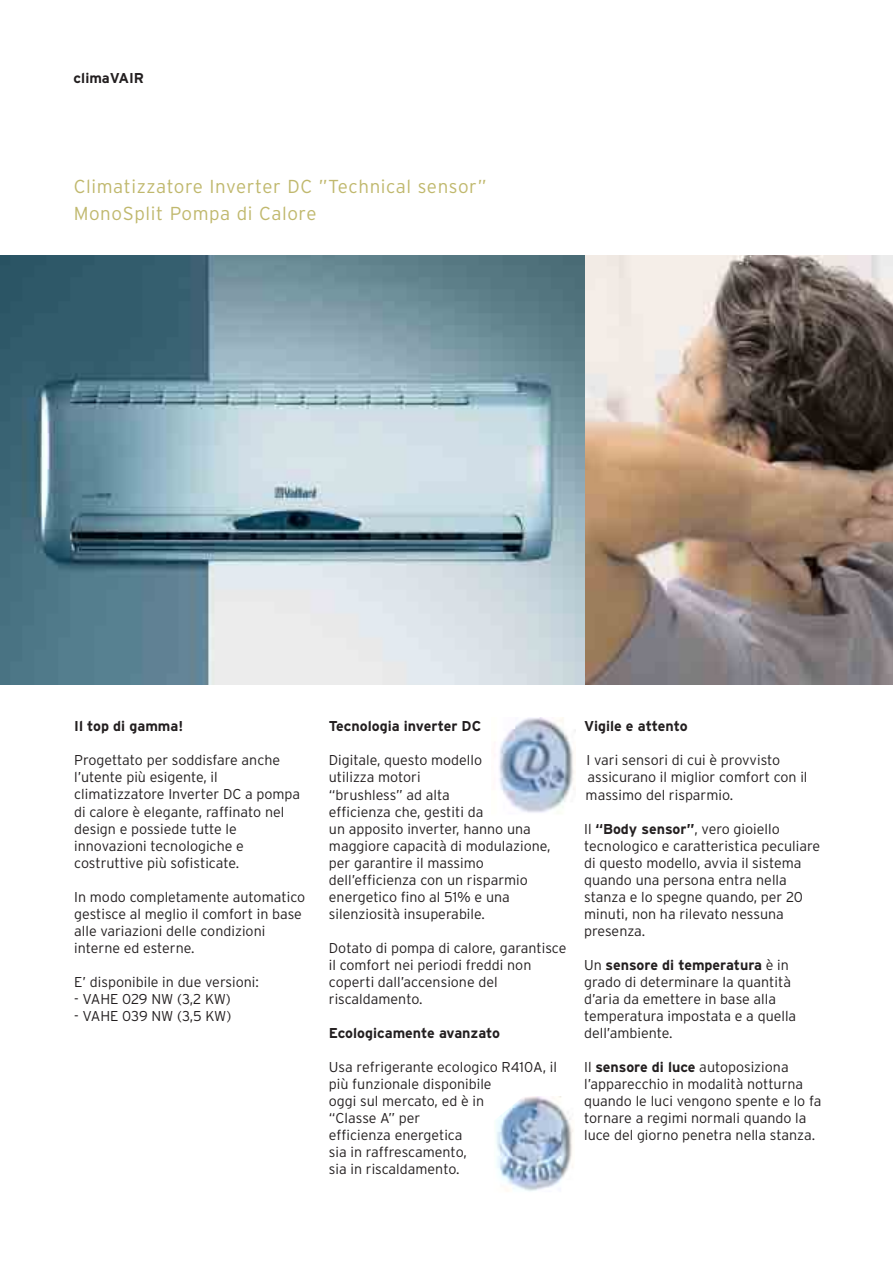
<style>
.page{position:relative;width:893px;height:1262px;background:#fff}
.page>*{position:absolute;margin:0;border:0;box-sizing:border-box;transform-origin:0 0}
.t1{font:300 18.75px/27px "Interstate";letter-spacing:.03em;color:#c0b86d}
.t2{font:300 14.25px/17px "Interstate";color:#231f20}
.t3{font:700 14.25px "Interstate";color:#231f20}
.t4{font:300 14.25px "Interstate";letter-spacing:-.02em;color:#231f20}
.s1{font-weight:700}
</style>
<div class="page">
<img style="left:0;top:255px;width:892px;height:430px">
<img style="left:495px;top:1096px;width:78px;height:96px">
<img style="left:499px;top:717px;width:77px;height:96px">
<p class="t3" style="left:74px;top:73px;width:72px">climaVAIR</p>
<h1 class="t1" style="left:74px;top:175px;width:414px">Climatizzatore Inverter DC ”Technical sensor”<br>MonoSplit Pompa di Calore</h1>
<p class="t3" style="left:74px;top:721px;width:110px">Il top di gamma!</p>
<p class="t2" style="left:74px;top:753px;width:227px">Progettato per soddisfare anche l’utente più esigente, il climatizzatore Inverter DC a pompa di calore è elegante, raffinato nel design e possiede tutte le innovazioni tecnologiche e costruttive più sofisticate.</p>
<p class="t2" style="left:74px;top:889px;width:232px">In modo completamente automatico gestisce al meglio il comfort in base alle variazioni delle condizioni interne ed esterne.</p>
<p class="t2" style="left:74px;top:974px;width:186px">E’ disponibile in due versioni:</p>
<p class="t4" style="left:74px;top:993px;width:158px">- VAHE 029 NW (3,2 KW)</p>
<p class="t2" style="left:74px;top:1008px;width:159px">- VAHE 039 NW (3,5 KW)</p>
<p class="t3" style="left:329px;top:721px;width:154px">Tecnologia inverter DC</p>
<p class="t2" style="left:329px;top:753px;width:223px">Digitale, questo modello<br>utilizza motori<br>“brushless” ad alta<br>efficienza che, gestiti da<br>un apposito inverter, hanno una maggiore capacità di modulazione, per garantire il massimo dell’efficienza con un risparmio energetico fino al 51% e una silenziosità insuperabile.</p>
<p class="t2" style="left:329px;top:940px;width:239px">Dotato di pompa di calore, garantisce il comfort nei periodi freddi non coperti dall’accensione del riscaldamento.</p>
<p class="t3" style="left:329px;top:1027px;width:173px">Ecologicamente avanzato</p>
<p class="t2" style="left:329px;top:1059px;width:230px">Usa refrigerante ecologico R410A, il più funzionale disponibile<br>oggi sul mercato, ed è in<br>“Classe A” per<br>efficienza energetica<br>sia in raffrescamento,<br>sia in riscaldamento.</p>
<p class="t3" style="left:584px;top:721px;width:105px">Vigile e attento</p>
<p class="t2" style="left:585px;top:753px;width:223px">I vari sensori di cui è provvisto assicurano il miglior comfort con il massimo del risparmio.</p>
<p class="t2" style="left:584px;top:821px;width:237px">Il <span class="s1">“Body sensor”</span>, vero gioiello tecnologico e caratteristica peculiare di questo modello, avvia il sistema quando una persona entra nella stanza e lo spegne quando, per 20 minuti, non ha rilevato nessuna presenza.</p>
<p class="t2" style="left:584px;top:957px;width:213px">Un <span class="s1">sensore di temperatura</span> è in grado di determinare la quantità d’aria da emettere in base alla temperatura impostata e a quella dell’ambiente.</p>
<p class="t2" style="left:584px;top:1059px;width:239px">Il <span class="s1">sensore di luce</span> autoposiziona l’apparecchio in modalità notturna quando le luci vengono spente e lo fa tornare a regimi normali quando la luce del giorno penetra nella stanza.</p>
</div>
